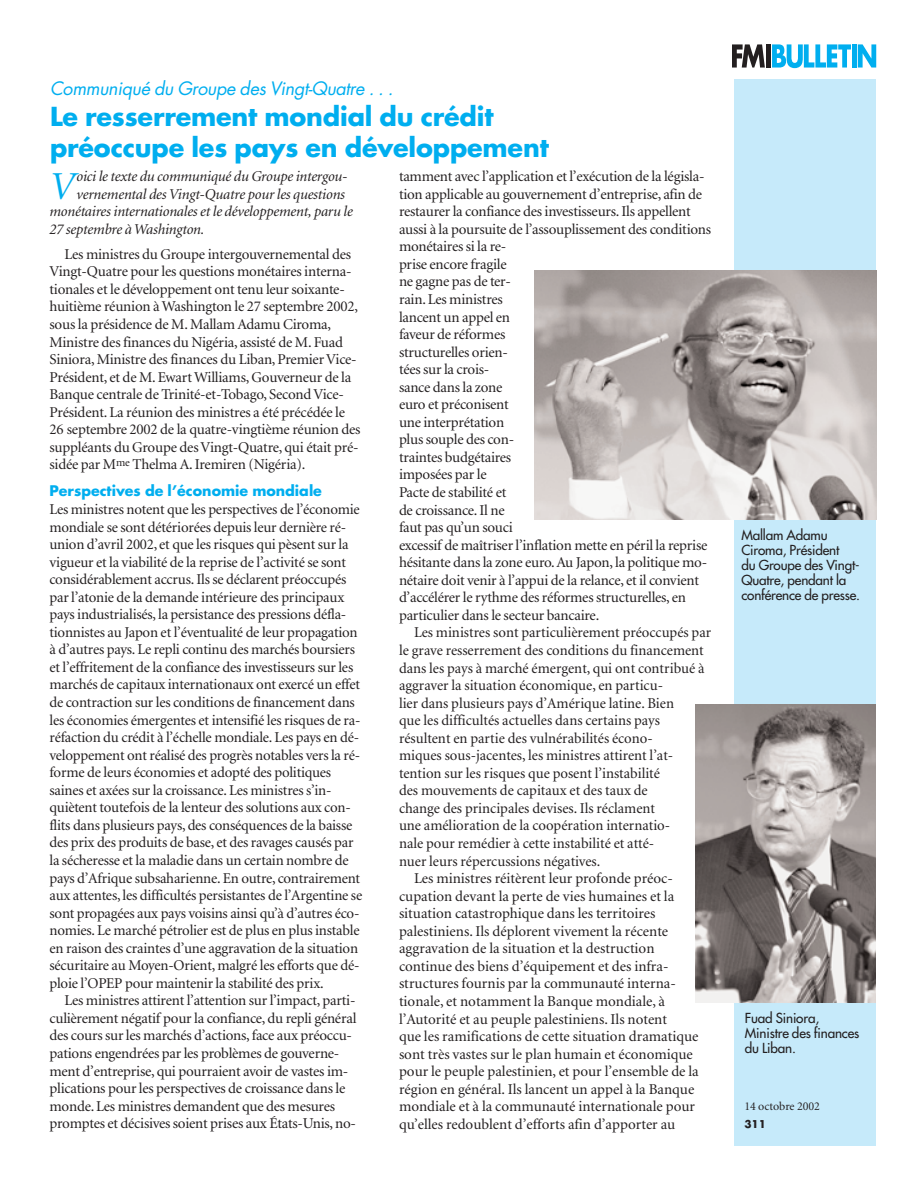
<style>
.page{position:relative;width:918px;height:1188px;background:#fff}
.page>*{position:absolute;margin:0;border:0;box-sizing:border-box;transform-origin:0 0}
.t1{font:italic 39.75px "Minion";color:#00aeef}
.t2{font:700 25.5px/30.6px "Futura";letter-spacing:-.005em;color:#00aeef}
.t3{font:italic 18px "Futura";letter-spacing:-.02em;color:#00aeef}
.t4{font:15px/17.5px "Minion";letter-spacing:-.015em;color:#231f20}
.t5{font:italic 15px "Minion";letter-spacing:-.015em;color:#231f20}
.t6{font:700 14.25px "Futura";color:#00aeef}
.t7{font:13.5px/15px "Futura";letter-spacing:-.01em;color:#231f20}
.t8{font:12px "Minion";color:#231f20}
.t9{font:700 10.5px "Futura";color:#231f20}
</style>
<div class="page">
<svg style="left:772px;top:44px;width:79px;height:24px"></svg>
<div style="left:852px;top:44px;width:5px;height:24px;background:#00aeef"></div>
<svg style="left:858px;top:44px;width:18px;height:24px"></svg>
<svg style="left:732px;top:44px;width:33px;height:24px"></svg>
<div style="left:766px;top:44px;width:5px;height:24px;background:#231f20"></div>
<div style="left:734px;top:79px;width:142px;height:1067px;background:#c6eafa"></div>
<img style="left:534px;top:271px;width:342px;height:248px">
<img style="left:696px;top:705px;width:180px;height:297px">
<p class="t3" style="left:50px;top:80px;width:345px">Communiqué du Groupe des Vingt-Quatre . . .</p>
<h2 class="t2" style="left:50px;top:103px;width:500px">Le resserrement mondial du crédit préoccupe les pays en développement</h2>
<h1 class="t1" style="left:50px;top:170px;width:27px">V</h1>
<p class="t5" style="left:76px;top:170px;width:273px">oici le texte du communiqué du Groupe intergou-</p>
<p class="t5" style="left:76px;top:188px;width:270px">vernemental des Vingt-Quatre pour les questions</p>
<p class="t5" style="left:50px;top:206px;width:305px">monétaires internationales et le développement, paru le</p>
<p class="t5" style="left:50px;top:223px;width:157px">27 septembre à Washington.</p>
<p class="t4" style="left:50px;top:247px;width:313px;text-indent:15px">Les ministres du Groupe intergouvernemental des Vingt-Quatre pour les questions monétaires interna&shy;tionales et le développement ont tenu leur soixante&shy;huitième réunion à Washington le 27 septembre 2002, sous la présidence de M. Mallam Adamu Ciroma, Ministre des finances du Nigéria, assisté de M. Fuad Siniora, Ministre des finances du Liban, Premier Vice-Président, et de M. Ewart Williams, Gouverneur de la Banque centrale de Trinité-et-Tobago, Second Vice-Président. La réunion des ministres a été précédée le 26 septembre 2002 de la quatre-vingtième réunion des suppléants du Groupe des Vingt-Quatre, qui était pré&shy;sidée par M<sup>me</sup> Thelma A. Iremiren (Nigéria).</p>
<p class="t6" style="left:50px;top:485px;width:274px">Perspectives de l’économie mondiale</p>
<p class="t4" style="left:50px;top:502px;width:314px">Les ministres notent que les perspectives de l’économie mondiale se sont détériorées depuis leur dernière ré&shy;union d’avril 2002, et que les risques qui pèsent sur la vigueur et la viabilité de la reprise de l’activité se sont considérablement accrus. Ils se déclarent préoccupés par l’atonie de la demande intérieure des principaux pays industrialisés, la persistance des pressions défla&shy;tionnistes au Japon et l’éventualité de leur propagation à d’autres pays. Le repli continu des marchés boursiers et l’effritement de la confiance des investisseurs sur les marchés de capitaux internationaux ont exercé un effet de contraction sur les conditions de financement dans les économies émergentes et intensifié les risques de ra&shy;réfaction du crédit à l’échelle mondiale. Les pays en dé&shy;veloppement ont réalisé des progrès notables vers la ré&shy;forme de leurs économies et adopté des politiques saines et axées sur la croissance. Les ministres s’in&shy;quiètent toutefois de la lenteur des solutions aux con&shy;flits dans plusieurs pays, des conséquences de la baisse des prix des produits de base, et des ravages causés par la sécheresse et la maladie dans un certain nombre de pays d’Afrique subsaharienne. En outre, contrairement aux attentes, les difficultés persistantes de l’Argentine se sont propagées aux pays voisins ainsi qu’à d’autres éco&shy;nomies. Le marché pétrolier est de plus en plus instable en raison des craintes d’une aggravation de la situation sécuritaire au Moyen-Orient, malgré les efforts que dé&shy;ploie l’OPEP pour maintenir la stabilité des prix.</p>
<p class="t4" style="left:50px;top:993px;width:308px;text-indent:15px">Les ministres attirent l’attention sur l’impact, parti&shy;culièrement négatif pour la confiance, du repli général des cours sur les marchés d’actions, face aux préoccu&shy;pations engendrées par les problèmes de gouverne&shy;ment d’entreprise, qui pourraient avoir de vastes im&shy;plications pour les perspectives de croissance dans le monde. Les ministres demandent que des mesures promptes et décisives soient prises aux États-Unis, no-</p>
<p class="t4" style="left:399px;top:169px;width:314px">tamment avec l’application et l’exécution de la législa&shy;tion applicable au gouvernement d’entreprise, afin de restaurer la confiance des investisseurs. Ils appellent aussi à la poursuite de l’assouplissement des conditions monétaires si la re-<br>prise encore fragile<br>ne gagne pas de ter-<br>rain. Les ministres<br>lancent un appel en<br>faveur de réformes<br>structurelles orien-<br>tées sur la crois-<br>sance dans la zone<br>euro et préconisent<br>une interprétation<br>plus souple des con-<br>traintes budgétaires<br>imposées par le<br>Pacte de stabilité et<br>de croissance. Il ne<br>faut pas qu’un souci<br>excessif de maîtriser l’inflation mette en péril la reprise hésitante dans la zone euro.Au Japon, la politique mo&shy;nétaire doit venir à l’appui de la relance, et il convient d’accélérer le rythme des réformes structurelles, en particulier dans le secteur bancaire.</p>
<p class="t4" style="left:414px;top:625px;width:299px">Les ministres sont particulièrement préoccupés par</p>
<p class="t4" style="left:399px;top:643px;width:306px">le grave resserrement des conditions du financement</p>
<p class="t4" style="left:399px;top:660px;width:307px">dans les pays à marché émergent, qui ont contribué à</p>
<p class="t4" style="left:399px;top:678px;width:266px">aggraver la situation économique, en particu-</p>
<p class="t4" style="left:399px;top:695px;width:277px">lier dans plusieurs pays d’Amérique latine. Bien</p>
<p class="t4" style="left:399px;top:713px;width:262px">que les difficultés actuelles dans certains pays</p>
<p class="t4" style="left:399px;top:730px;width:255px">résultent en partie des vulnérabilités écono-</p>
<p class="t4" style="left:399px;top:748px;width:276px">miques sous-jacentes, les ministres attirent l’at-</p>
<p class="t4" style="left:399px;top:766px;width:263px">tention sur les risques que posent l’instabilité</p>
<p class="t4" style="left:399px;top:783px;width:250px">des mouvements de capitaux et des taux de</p>
<p class="t4" style="left:399px;top:801px;width:258px">change des principales devises. Ils réclament</p>
<p class="t4" style="left:399px;top:818px;width:273px">une amélioration de la coopération internatio-</p>
<p class="t4" style="left:399px;top:836px;width:257px">nale pour remédier à cette instabilité et atté-</p>
<p class="t4" style="left:399px;top:853px;width:203px">nuer leurs répercussions négatives.</p>
<p class="t4" style="left:414px;top:871px;width:260px">Les ministres réitèrent leur profonde préoc-</p>
<p class="t4" style="left:399px;top:888px;width:277px">cupation devant la perte de vies humaines et la</p>
<p class="t4" style="left:399px;top:906px;width:258px">situation catastrophique dans les territoires</p>
<p class="t4" style="left:399px;top:923px;width:271px">palestiniens. Ils déplorent vivement la récente</p>
<p class="t4" style="left:399px;top:941px;width:257px">aggravation de la situation et la destruction</p>
<p class="t4" style="left:399px;top:959px;width:271px">continue des biens d’équipement et des infra-</p>
<p class="t4" style="left:399px;top:976px;width:278px">structures fournis par la communauté interna-</p>
<p class="t4" style="left:399px;top:994px;width:268px">tionale, et notamment la Banque mondiale, à</p>
<p class="t4" style="left:399px;top:1011px;width:270px">l’Autorité et au peuple palestiniens. Ils notent</p>
<p class="t4" style="left:399px;top:1029px;width:301px">que les ramifications de cette situation dramatique</p>
<p class="t4" style="left:399px;top:1046px;width:295px">sont très vastes sur le plan humain et économique</p>
<p class="t4" style="left:399px;top:1064px;width:301px">pour le peuple palestinien, et pour l’ensemble de la</p>
<p class="t4" style="left:399px;top:1081px;width:297px">région en général. Ils lancent un appel à la Banque</p>
<p class="t4" style="left:399px;top:1099px;width:298px">mondiale et à la communauté internationale pour</p>
<p class="t4" style="left:399px;top:1117px;width:278px">qu’elles redoublent d’efforts afin d’apporter au</p>
<p class="t7" style="left:741px;top:528px;width:120px">Mallam Adamu<br>Ciroma, Président<br>du Groupe des Vingt-<br>Quatre, pendant la conférence de presse.</p>
<p class="t7" style="left:745px;top:1011px;width:116px">Fuad Siniora,<br>Ministre des finances du Liban.</p>
<p class="t8" style="left:744px;top:1101px;width:77px">14 octobre 2002</p>
<p class="t9" style="left:744px;top:1119px;width:23px">311</p>
</div>
